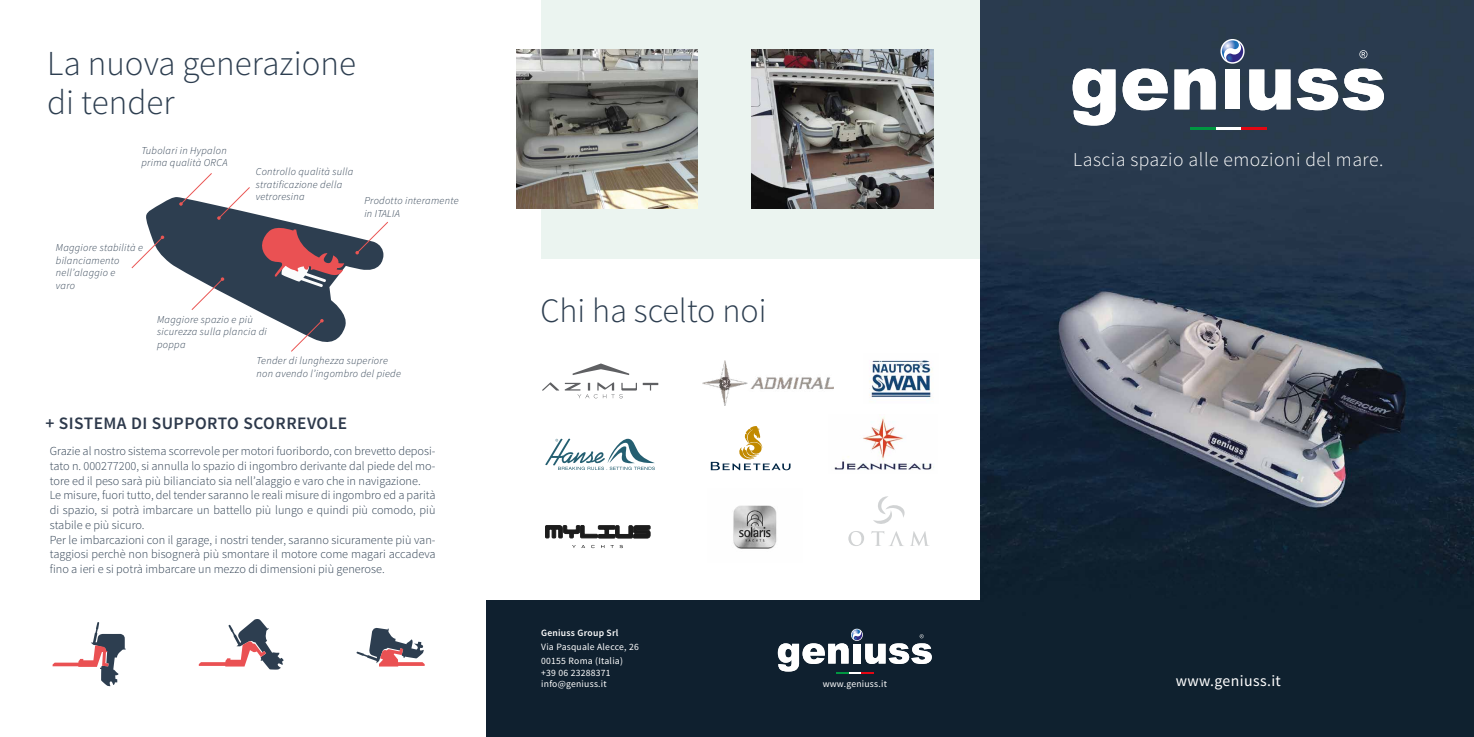
<style>
.page{position:relative;width:1474px;height:737px;background:#fff}
.page>*{position:absolute;margin:0;border:0;box-sizing:border-box;transform-origin:0 0}
.t1{font:300 35px/38.5px "Source Sans Pro";color:#2d3e50}
.t2{font:300 34.12px "Source Sans Pro";color:#2d3e50}
.t3{font:300 19.6px "Source Sans Pro";letter-spacing:.025em;color:#fff}
.t4{font:600 17.5px "Source Sans Pro";letter-spacing:.025em;color:#2d394b}
.t5{font:15.75px "Source Sans Pro";letter-spacing:.025em;color:#fff}
.t6{font:300 12.25px/14.7px "Source Sans Pro";color:#2d3e50}
.t7{font:italic 300 10.5px/12.6px "Source Sans Pro";letter-spacing:.025em;color:#2d3e50}
.t8{font:9.62px/14px "Source Sans Pro";letter-spacing:.025em;color:#fff}
.t9{font:600 9.62px "Source Sans Pro";letter-spacing:.025em;color:#fff}
</style>
<div class="page">
<div style="left:486px;top:600px;width:987px;height:137px;background:#0f202f"></div>
<div style="left:541px;top:0;width:439px;height:258px;background:#ebf4f0"></div>
<img style="left:980px;top:0;width:493px;height:600px">
<svg style="left:53px;top:622px;width:73px;height:64px"></svg>
<svg style="left:199px;top:620px;width:85px;height:49px"></svg>
<svg style="left:356px;top:628px;width:68px;height:38px"></svg>
<svg style="left:1072px;top:69px;width:43px;height:56px"></svg>
<svg style="left:1122px;top:69px;width:45px;height:41px"></svg>
<svg style="left:1174px;top:69px;width:41px;height:40px"></svg>
<div style="left:1224px;top:70px;width:15px;height:39px;background:#fff"></div>
<svg style="left:1249px;top:70px;width:41px;height:40px"></svg>
<svg style="left:1296px;top:69px;width:87px;height:41px"></svg>
<svg style="left:1359px;top:50px;width:8px;height:8px"></svg>
<div style="left:1220px;top:39px;width:24px;height:25px;border:3px solid #fff;border-radius:50%"></div>
<svg style="left:1221px;top:40px;width:22px;height:22px"></svg>
<hr style="left:1190px;top:127px;width:76px;height:3px;background:#fff">
<hr style="left:1190px;top:127px;width:25px;height:3px;background:#009641">
<hr style="left:1241px;top:127px;width:25px;height:3px;background:#e30613">
<div style="left:851px;top:628px;width:11px;height:13px;border:1px solid #fff;border-radius:50%"></div>
<svg style="left:778px;top:629px;width:153px;height:44px"></svg>
<svg style="left:545px;top:438px;width:110px;height:32px"></svg>
<svg style="left:542px;top:382px;width:116px;height:16px"></svg>
<svg style="left:572px;top:363px;width:57px;height:12px"></svg>
<img style="left:702px;top:360px;width:132px;height:45px">
<svg style="left:131px;top:173px;width:257px;height:179px"></svg>
<svg style="left:710px;top:426px;width:80px;height:44px"></svg>
<img style="left:834px;top:417px;width:100px;height:53px">
<svg style="left:545px;top:525px;width:105px;height:13px"></svg>
<svg style="left:572px;top:545px;width:13px;height:3px"></svg>
<svg style="left:610px;top:545px;width:13px;height:3px"></svg>
<img style="left:733px;top:505px;width:44px;height:44px">
<img style="left:869px;top:360px;width:63px;height:38px">
<img style="left:516px;top:50px;width:181px;height:159px">
<img style="left:751px;top:50px;width:182px;height:159px">
<svg style="left:848px;top:531px;width:16px;height:15px"></svg>
<svg style="left:871px;top:496px;width:58px;height:50px"></svg>
<h1 class="t1" style="left:47px;top:45px;width:310px">La nuova generazione di tender</h1>
<p class="t7" style="left:141px;top:144px;width:87px">Tubolari in Hypalon prima qualità ORCA</p>
<p class="t7" style="left:56px;top:241px;width:89px">Maggiore stabilità e bilanciamento nell’alaggio e<br>varo</p>
<p class="t7" style="left:256px;top:165px;width:99px">Controllo qualità sulla stratificazione della vetroresina</p>
<p class="t7" style="left:364px;top:194px;width:96px">Prodotto interamente in ITALIA</p>
<p class="t7" style="left:157px;top:313px;width:111px">Maggiore spazio e più sicurezza sulla plancia di poppa</p>
<p class="t7" style="left:256px;top:354px;width:146px">Tender di lunghezza superiore non avendo l’ingombro del piede</p>
<h3 class="t4" style="left:45px;top:412px;width:303px">+ SISTEMA DI SUPPORTO SCORREVOLE</h3>
<p class="t6" style="left:50px;top:444px;width:387px">Grazie al nostro sistema scorrevole per motori fuoribordo, con brevetto deposi&shy;tato n. 000277200, si annulla lo spazio di ingombro derivante dal piede del mo&shy;tore ed il peso sarà più bilianciato sia nell’alaggio e varo che in navigazione.<br>Le misure, fuori tutto, del tender saranno le reali misure di ingombro ed a parità di spazio, si potrà imbarcare un battello più lungo e quindi più comodo, più stabile e più sicuro.<br>Per le imbarcazioni con il garage, i nostri tender, saranno sicuramente più van&shy;taggiosi perchè non bisognerà più smontare il motore come magari accadeva fino a ieri e si potrà imbarcare un mezzo di dimensioni più generose.</p>
<h2 class="t2" style="left:540px;top:290px;width:228px">Chi ha scelto noi</h2>
<p class="t9" style="left:541px;top:627px;width:79px">Geniuss Group Srl</p>
<p class="t8" style="left:541px;top:640px;width:99px">Via Pasquale Alecce, 26<br>00155 Roma (Italia)</p>
<p class="t8" style="left:541px;top:667px;width:71px;line-height:11.5px">+39 06 23288371 info@geniuss.it</p>
<p class="t8" style="left:822px;top:677px;width:66px">www.geniuss.it</p>
<h3 class="t3" style="left:1073px;top:148px;width:311px">Lascia spazio alle emozioni del mare.</h3>
<p class="t5" style="left:1175px;top:671px;width:107px">www.geniuss.it</p>
</div>
